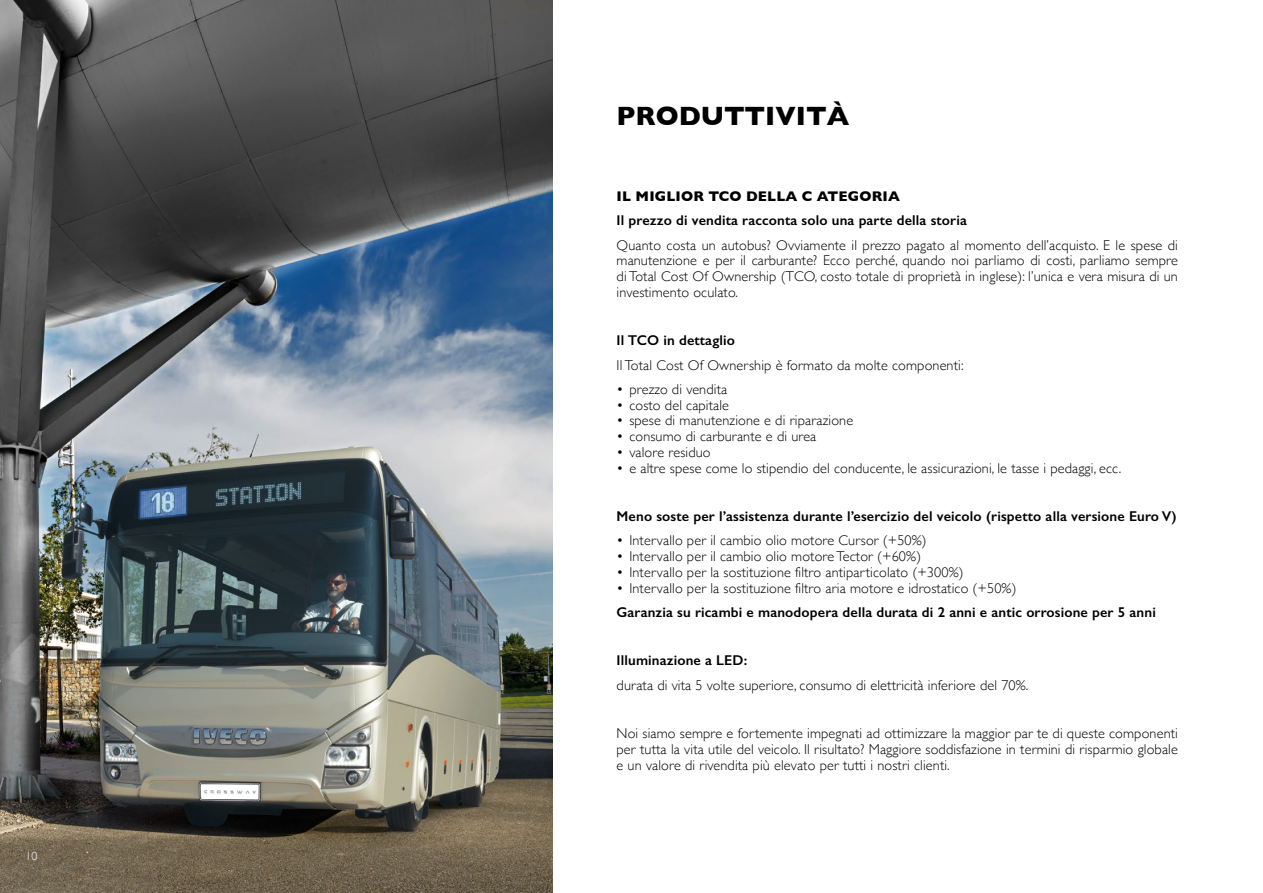
<style>
.page{position:relative;width:1263px;height:893px;background:#fff}
.page>*{position:absolute;margin:0;border:0;box-sizing:border-box;transform-origin:0 0}
.t1{font:700 27px "Gill Sans";color:#000}
.t2{font:300 14.25px/15.8px "Gill Sans";letter-spacing:.01em;color:#000;text-align:justify}
.t3{font:600 14.25px "Gill Sans";letter-spacing:.01em;color:#000}
.t4{font:700 14.25px "Gill Sans";letter-spacing:.01em;color:#000}
.t5{font:300 12px "Gill Sans";color:#fff}
</style>
<div class="page">
<img style="left:0;top:0;width:553px;height:893px">
<p class="t5" style="left:26px;top:847px;width:14px">10</p>
<h1 class="t1" style="left:617px;top:94px;width:234px">PRODUTTIVITÀ</h1>
<p class="t4" style="left:617px;top:185px;width:285px">IL MIGLIOR TCO DELLA C ATEGORIA</p>
<p class="t3" style="left:617px;top:212px;width:352px">Il prezzo di vendita racconta solo una parte della storia</p>
<p class="t2" style="left:617px;top:236px;width:563px">Quanto costa un autobus? Ovviamente il prezzo pagato al momento dell’acquisto. E le spese di manutenzione e per il carburante? Ecco perché, quando noi parliamo di costi, parliamo sempre di Total Cost Of Ownership (TCO, costo totale di proprietà in inglese): l’unica e vera misura di un investimento oculato.</p>
<p class="t3" style="left:617px;top:332px;width:120px">Il TCO in dettaglio</p>
<p class="t2" style="left:617px;top:356px;width:348px">Il Total Cost Of Ownership è formato da molte componenti:</p>
<p class="t2" style="left:617px;top:381px;width:112px">• prezzo di vendita</p>
<p class="t2" style="left:617px;top:396px;width:114px">• costo del capitale</p>
<p class="t2" style="left:617px;top:412px;width:238px">• spese di manutenzione e di riparazione</p>
<p class="t2" style="left:617px;top:428px;width:201px">• consumo di carburante e di urea</p>
<p class="t2" style="left:617px;top:444px;width:95px">• valore residuo</p>
<p class="t2" style="left:617px;top:459px;width:506px">• e altre spese come lo stipendio del conducente, le assicurazioni, le tasse i pedaggi, ecc.</p>
<p class="t3" style="left:617px;top:508px;width:561px">Meno soste per l’assistenza durante l’esercizio del veicolo (rispetto alla versione Euro V)</p>
<p class="t2" style="left:617px;top:532px;width:312px">• Intervallo per il cambio olio motore Cursor (+50%)</p>
<p class="t2" style="left:617px;top:548px;width:306px">• Intervallo per il cambio olio motore Tector (+60%)</p>
<p class="t2" style="left:617px;top:564px;width:348px">• Intervallo per la sostituzione filtro antiparticolato (+300%)</p>
<p class="t2" style="left:617px;top:579px;width:401px">• Intervallo per la sostituzione filtro aria motore e idrostatico (+50%)</p>
<p class="t3" style="left:617px;top:603px;width:541px">Garanzia su ricambi e manodopera della durata di 2 anni e antic orrosione per 5 anni</p>
<p class="t3" style="left:617px;top:652px;width:132px">Illuminazione a LED:</p>
<p class="t2" style="left:617px;top:676px;width:413px">durata di vita 5 volte superiore, consumo di elettricità inferiore del 70%.</p>
<p class="t2" style="left:617px;top:725px;width:563px">Noi siamo sempre e fortemente impegnati ad ottimizzare la maggior par te di queste componenti per tutta la vita utile del veicolo. Il risultato? Maggiore soddisfazione in termini di risparmio globale e un valore di rivendita più elevato per tutti i nostri clienti.</p>
</div>
